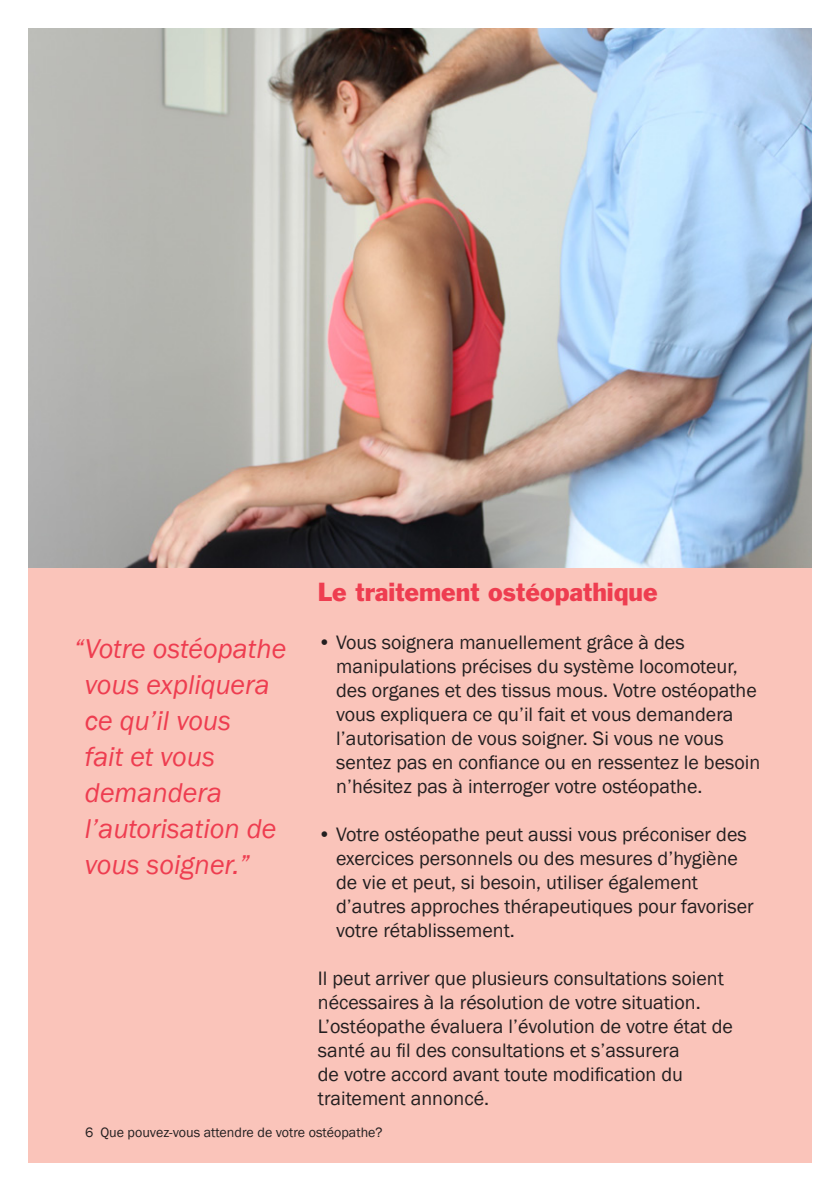
<style>
.page{position:relative;width:840px;height:1191px;background:#fff}
.page>*{position:absolute;margin:0;border:0;box-sizing:border-box;transform-origin:0 0}
.t1{font:italic 28px/36px "Franklin Gothic";color:#ee3d50}
.t2{font:24px "Franklin Gothic BT";color:#ee3d50}
.t3{font:20px/24px "Franklin Gothic";color:#231f20}
.t4{font:14px "Franklin Gothic";color:#231f20}
</style>
<div class="page">
<div style="left:28px;top:28px;width:783px;height:1134px;background:#fac4ba"></div>
<img style="left:28px;top:28px;width:783px;height:539px">
<p class="t1" style="left:85px;top:631px;width:203px;text-indent:-11px">“Votre ostéopathe vous expliquera ce qu’il vous<br>fait et vous demandera l’autorisation de vous soigner.”</p>
<p class="t2" style="left:317px;top:578px;width:341px">Le traitement ostéopathique</p>
<p class="t3" style="left:336px;top:631px;width:425px;text-indent:-18px">• Vous soignera manuellement grâce à des manipulations précises du système locomoteur, des organes et des tissus mous. Votre ostéopathe vous expliquera ce qu’il fait et vous demandera l’autorisation de vous soigner. Si vous ne vous sentez pas en confiance ou en ressentez le besoin n’hésitez pas à interroger votre ostéopathe.</p>
<p class="t3" style="left:336px;top:823px;width:419px;text-indent:-18px">• Votre ostéopathe peut aussi vous préconiser des exercices personnels ou des mesures d’hygiène de vie et peut, si besoin, utiliser également d’autres approches thérapeutiques pour favoriser votre rétablissement.</p>
<p class="t3" style="left:317px;top:967px;width:416px">Il peut arriver que plusieurs consultations soient nécessaires à la résolution de votre situation.<br>L’ostéopathe évaluera l’évolution de votre état de santé au fil des consultations et s’assurera<br>de votre accord avant toute modification du traitement annoncé.</p>
<p class="t4" style="left:85px;top:1123px;width:299px">6 Que pouvez-vous attendre de votre ostéopathe?</p>
</div>
